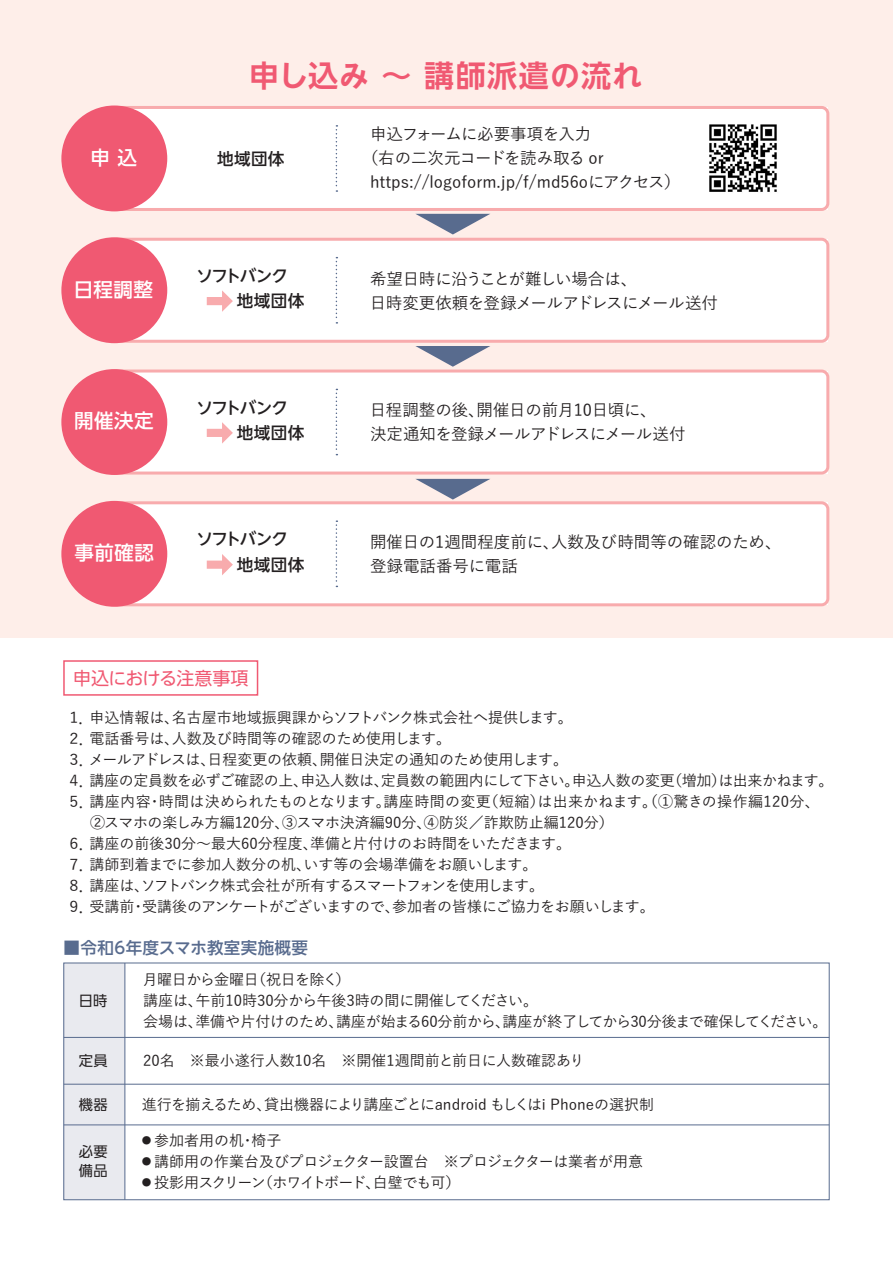
<style>
.page{position:relative;width:893px;height:1263px;background:#fff}
.page>*{position:absolute;margin:0;border:0;box-sizing:border-box;transform-origin:0 0}
.t1{font:700 30px "UD Shin Go NT Pr 6 N De";letter-spacing:.04em;color:#f05972}
.t2{font:500 19.5px "UD Shin Go NT Pr 6 N";letter-spacing:.025em;color:#fff}
.t3{font:18px "UD Shin Go NT Pr 6 N";letter-spacing:-.035em;color:#f05972}
.t4{font:500 16.5px/24px "Yu Go Pr 6 N";letter-spacing:-.005em;color:#231f20}
.t5{font:500 16.5px/24px "Yu Go Pr 6 N";letter-spacing:-.035em;color:#231f20}
.t6{font:500 16.5px/25.5px "UD Shin Go NT Pr 6 N";letter-spacing:-.04em;color:#231f20}
.t7{font:500 16.5px "UD Shin Go NT Pr 6 N";letter-spacing:.025em;color:#586b8e}
.t8{font:500 16.5px "UD Shin Go NT Pr 6 N";letter-spacing:-.02em;color:#231f20}
.t9{font:500 15px/21px "Yu Go Pr 6 N";letter-spacing:-.005em;color:#231f20}
.t10{font:500 15px/21px "Yu Go Pr 6 N";letter-spacing:-.025em;color:#231f20}
.t11{font:14.25px/19.5px "UD Shin Go NT Pr 6 N";letter-spacing:.025em;color:#231f20}
</style>
<div class="page">
<div style="left:0;top:0;width:893px;height:638px;background:#feeee9"></div>
<div style="left:111px;top:107px;width:717px;height:102px;background:#fff"></div>
<div style="left:110px;top:106px;width:719px;height:105px;border:3px solid #f8abad;border-radius:6px"></div>
<div style="left:111px;top:239px;width:717px;height:102px;background:#fff"></div>
<div style="left:110px;top:238px;width:719px;height:105px;border:3px solid #f8abad;border-radius:6px"></div>
<div style="left:111px;top:371px;width:717px;height:102px;background:#fff"></div>
<div style="left:110px;top:369px;width:719px;height:105px;border:3px solid #f8abad;border-radius:6px"></div>
<div style="left:111px;top:503px;width:717px;height:102px;background:#fff"></div>
<div style="left:110px;top:501px;width:719px;height:105px;border:3px solid #f8abad;border-radius:6px"></div>
<div style="left:64px;top:963px;width:61px;height:237px;background:#e9eaef"></div>
<div style="left:61px;top:106px;width:106px;height:105px;background:#f05972;border-radius:50%"></div>
<div style="left:61px;top:237px;width:106px;height:106px;background:#f05972;border-radius:50%"></div>
<svg style="left:207px;top:554px;width:26px;height:21px"></svg>
<svg style="left:207px;top:422px;width:26px;height:22px"></svg>
<svg style="left:207px;top:290px;width:26px;height:22px"></svg>
<div style="left:61px;top:369px;width:106px;height:106px;background:#f05972;border-radius:50%"></div>
<div style="left:61px;top:501px;width:106px;height:106px;background:#f05972;border-radius:50%"></div>
<svg style="left:416px;top:479px;width:74px;height:21px"></svg>
<svg style="left:415px;top:346px;width:75px;height:21px"></svg>
<svg style="left:416px;top:214px;width:74px;height:20px"></svg>
<div style="left:63px;top:660px;width:195px;height:36px;border:2px solid #f05972"></div>
<div style="left:63px;top:962px;width:767px;height:238px;border:1px solid #586b8e"></div>
<hr style="left:64px;top:1037px;width:765px;height:1px;background:#586b8e">
<hr style="left:64px;top:1084px;width:765px;height:1px;background:#586b8e">
<hr style="left:64px;top:1124px;width:765px;height:1px;background:#586b8e">
<hr style="left:125px;top:963px;width:1px;height:237px;background:#586b8e">
<svg style="left:336px;top:257px;width:1px;height:67px"></svg>
<svg style="left:336px;top:125px;width:1px;height:67px"></svg>
<svg style="left:336px;top:389px;width:1px;height:66px"></svg>
<svg style="left:336px;top:520px;width:1px;height:67px"></svg>
<img style="left:709px;top:124px;width:68px;height:68px">
<h1 class="t1" style="left:249px;top:51px;width:395px">申し込み ～ 講師派遣の流れ</h1>
<h2 class="t2" style="left:90px;top:141px;width:48px">申 込</h2>
<p class="t8" style="left:217px;top:145px;width:69px">地域団体</p>
<h2 class="t2" style="left:74px;top:273px;width:81px">日程調整</h2>
<p class="t6" style="left:196px;top:262px;width:109px">ソフトバンク　　 地域団体</p>
<p class="t5" style="left:370px;top:120px;width:223px">申込フォームに必要事項を入力</p>
<p class="t4" style="left:362px;top:144px;width:243px">（右の二次元コードを読み取る or</p>
<p class="t4" style="left:370px;top:168px;width:312px">https://logoform.jp/f/md56oにアクセス）</p>
<p class="t5" style="left:370px;top:264px;width:350px">希望日時に沿うことが難しい場合は、<br>日時変更依頼を登録メールアドレスにメール送付</p>
<p class="t6" style="left:196px;top:394px;width:109px">ソフトバンク　　 地域団体</p>
<h2 class="t2" style="left:74px;top:405px;width:81px">開催決定</h2>
<p class="t4" style="left:370px;top:396px;width:317px">日程調整の後、開催日の前月10日頃に、<br>決定通知を登録メールアドレスにメール送付</p>
<p class="t6" style="left:196px;top:526px;width:109px">ソフトバンク　　 地域団体</p>
<h2 class="t2" style="left:75px;top:537px;width:81px">事前確認</h2>
<p class="t4" style="left:370px;top:528px;width:413px">開催日の1週間程度前に、人数及び時間等の確認のため、登録電話番号に電話</p>
<p class="t3" style="left:73px;top:663px;width:177px">申込における注意事項</p>
<p class="t9" style="left:66px;top:705px;width:768px">１．申込情報は、名古屋市地域振興課からソフトバンク株式会社へ提供します。<br>２．電話番号は、人数及び時間等の確認のため使用します。<br>３．メールアドレスは、日程変更の依頼、開催日決定の通知のため使用します。<br>４．講座の定員数を必ずご確認の上、申込人数は、定員数の範囲内にして下さい。申込人数の変更（増加）は出来かねます。５．講座内容・時間は決められたものとなります。講座時間の変更（短縮）は出来かねます。（①驚きの操作編120分、　 ②スマホの楽しみ方編120分、③スマホ決済編90分、④防災／詐欺防止編120分）<br>６．講座の前後30分～最大60分程度、準備と片付けのお時間をいただきます。<br>７．講師到着までに参加人数分の机、いす等の会場準備をお願いします。<br>８．講座は、ソフトバンク株式会社が所有するスマートフォンを使用します。<br>９．受講前・受講後のアンケートがございますので、参加者の皆様にご協力をお願いします。</p>
<p class="t7" style="left:64px;top:935px;width:246px">■令和6年度スマホ教室実施概要</p>
<p class="t11" style="left:79px;top:990px;width:30px">日時</p>
<p class="t9" style="left:143px;top:967px;width:686px">月曜日から金曜日（祝日を除く）<br>講座は、午前10時30分から午後3時の間に開催してください。<br>会場は、準備や片付けのため、講座が始まる60分前から、講座が終了してから30分後まで確保してください。</p>
<p class="t9" style="left:143px;top:1048px;width:443px">20名　※最小遂行人数10名　※開催1週間前と前日に人数確認あり</p>
<p class="t11" style="left:79px;top:1050px;width:30px">定員</p>
<p class="t11" style="left:79px;top:1095px;width:30px">機器</p>
<p class="t11" style="left:79px;top:1141px;width:30px">必要備品</p>
<p class="t9" style="left:142px;top:1092px;width:514px">進行を揃えるため、貸出機器により講座ごとにandroid もしくはi Phoneの選択制</p>
<p class="t10" style="left:139px;top:1128px;width:505px">・参加者用の机・椅子<br>・講師用の作業台及びプロジェクター設置台　※プロジェクターは業者が用意・投影用スクリーン（ホワイトボード、白壁でも可）</p>
</div>
